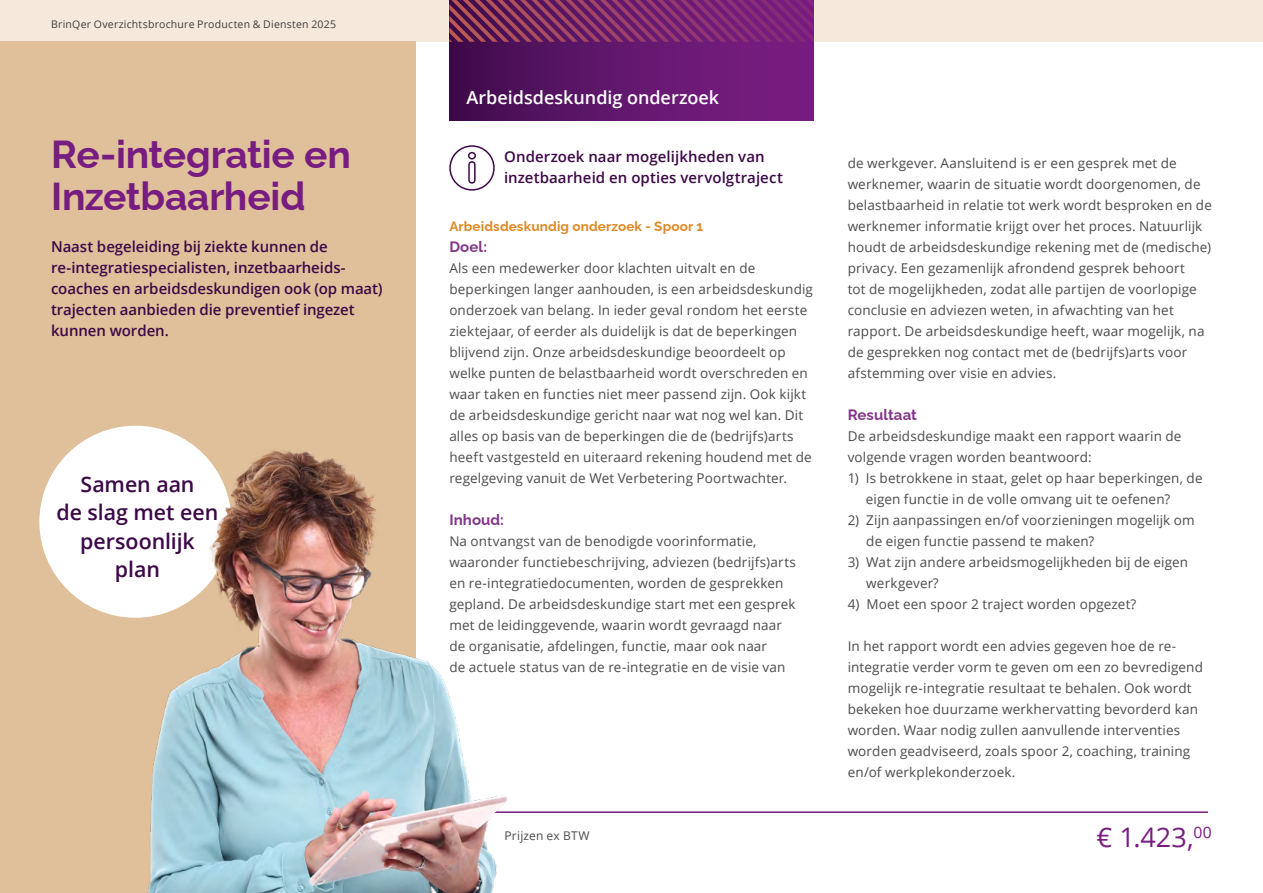
<style>
.page{position:relative;width:1263px;height:893px;background:#fff}
.page>*{position:absolute;margin:0;border:0;box-sizing:border-box;transform-origin:0 0}
.KOP{font:100 39px/42px "Raleway";letter-spacing:-.01em;color:#771c80}
.Kopje_Product_groot{font:27px "Open Sans";color:#771c80}
.Kop{font:600 21.45px/28.5px "Open Sans";letter-spacing:-.005em;color:#3c0847;text-align:center}
.Kopje_dienst{font:600 18px "Open Sans";color:#fff}
.Intro{font:600 15px/21px "Open Sans";letter-spacing:-.005em;color:#3c0847}
.Traject_omschrijving{font:600 15px/21px "Open Sans";letter-spacing:.005em;color:#3c0847}
._1_Subkopje{font:100 15px "Raleway";letter-spacing:.005em;color:#833689}
.Body{font:13.5px/21px "Open Sans";letter-spacing:.01em;color:#4b4b4d}
._1_Subkopje-2{font:100 13.5px "Raleway";letter-spacing:.01em;color:#df8924}
.Body-2{font:12px "Open Sans";letter-spacing:.015em;color:#4b4b4d}
.t1{font:10.5px "Open Sans";letter-spacing:.02em;color:#3e3d40}
</style>
<div class="page">
<div style="left:0;top:0;width:1263px;height:42px;background:#f5e9db"></div>
<div style="left:0;top:42px;width:415px;height:851px;background:#e0c09a"></div>
<hr style="left:445px;top:811px;width:763px;height:2px;background:#771c80">
<div style="left:449px;top:0;width:365px;height:121px;background:linear-gradient(to right,#420d4f,#7e2087)"></div>
<svg style="left:449px;top:145px;width:46px;height:46px"></svg>
<div style="left:39px;top:426px;width:192px;height:192px;background:#fff;border-radius:50%"></div>
<img style="left:109px;top:425px;width:416px;height:468px">
<svg style="left:449px;top:0;width:365px;height:42px"></svg>
<p class="t1" style="left:51px;top:17px;width:286px">BrinQer Overzichtsbrochure Producten &amp; Diensten 2025</p>
<p class="KOP" style="left:51px;top:129px;width:301px">Re-integratie en<br>Inzetbaarheid</p>
<p class="Intro" style="left:51px;top:236px;width:333px">Naast begeleiding bij ziekte kunnen de re-integratiespecialisten, inzetbaarheids&shy;coaches en arbeidsdeskundigen ook (op maat) trajecten aanbieden die preventief ingezet kunnen worden.</p>
<p class="Kop" style="left:80px;top:469px;width:116px">Samen aan</p>
<p class="Kop" style="left:56px;top:498px;width:164px">de slag met een persoonlijk</p>
<p class="Kop" style="left:115px;top:555px;width:46px">plan</p>
<p class="Kopje_dienst" style="left:466px;top:85px;width:254px">Arbeidsdeskundig onderzoek</p>
<p class="Traject_omschrijving" style="left:504px;top:146px;width:280px">Onderzoek naar mogelijkheden van inzetbaarheid en opties vervolgtraject</p>
<p class="Body" style="left:848px;top:152px;width:366px">de werkgever. Aansluitend is er een gesprek met de werknemer, waarin de situatie wordt doorgenomen, de belastbaarheid in relatie tot werk wordt besproken en de werknemer informatie krijgt over het proces. Natuurlijk houdt de arbeidsdeskundige rekening met de (medische) privacy. Een gezamenlijk afrondend gesprek behoort<br>tot de mogelijkheden, zodat alle partijen de voorlopige conclusie en adviezen weten, in afwachting van het rapport. De arbeidsdeskundige heeft, waar mogelijk, na de gesprekken nog contact met de (bedrijfs)arts voor afstemming over visie en advies.</p>
<p class="_1_Subkopje" style="left:848px;top:403px;width:71px">Resultaat</p>
<p class="Body" style="left:848px;top:425px;width:335px">De arbeidsdeskundige maakt een rapport waarin de volgende vragen worden beantwoord:</p>
<p class="Body" style="left:866px;top:467px;width:338px;text-indent:-18px">1) Is betrokkene in staat, gelet op haar beperkingen, de eigen functie in de volle omvang uit te oefenen?</p>
<p class="Body" style="left:866px;top:509px;width:330px;text-indent:-19px">2) Zijn aanpassingen en/of voorzieningen mogelijk om de eigen functie passend te maken?</p>
<p class="Body" style="left:866px;top:551px;width:323px;text-indent:-19px">3) Wat zijn andere arbeidsmogelijkheden bij de eigen werkgever?</p>
<p class="Body" style="left:848px;top:593px;width:290px">4) Moet een spoor 2 traject worden opgezet?</p>
<p class="Body" style="left:848px;top:635px;width:357px">In het rapport wordt een advies gegeven hoe de re&shy;integratie verder vorm te geven om een zo bevredigend mogelijk re-integratie resultaat te behalen. Ook wordt bekeken hoe duurzame werkhervatting bevorderd kan worden. Waar nodig zullen aanvullende interventies worden geadviseerd, zoals spoor 2, coaching, training en/of werkplekonderzoek.</p>
<p class="_1_Subkopje-2" style="left:449px;top:215px;width:255px">Arbeidsdeskundig onderzoek - Spoor 1</p>
<p class="_1_Subkopje" style="left:449px;top:235px;width:39px">Doel:</p>
<p class="Body" style="left:449px;top:257px;width:365px">Als een medewerker door klachten uitvalt en de beperkingen langer aanhouden, is een arbeidsdeskundig onderzoek van belang. In ieder geval rondom het eerste ziektejaar, of eerder als duidelijk is dat de beperkingen blijvend zijn. Onze arbeidsdeskundige beoordeelt op welke punten de belastbaarheid wordt overschreden en waar taken en functies niet meer passend zijn. Ook kijkt de arbeidsdeskundige gericht naar wat nog wel kan. Dit alles op basis van de beperkingen die de (bedrijfs)arts heeft vastgesteld en uiteraard rekening houdend met de regelgeving vanuit de Wet Verbetering Poortwachter.</p>
<p class="_1_Subkopje" style="left:449px;top:508px;width:56px">Inhoud:</p>
<p class="Body" style="left:449px;top:530px;width:348px">Na ontvangst van de benodigde voorinformatie, waaronder functiebeschrijving, adviezen (bedrijfs)arts en re-integratiedocumenten, worden de gesprekken gepland. De arbeidsdeskundige start met een gesprek met de leidinggevende, waarin wordt gevraagd naar de organisatie, afdelingen, functie, maar ook naar<br>de actuele status van de re-integratie en de visie van</p>
<p class="Body-2" style="left:505px;top:827px;width:87px">Prijzen ex BTW</p>
<p class="Kopje_Product_groot" style="left:1097px;top:819px;width:117px">€ 1.423,<sup>00</sup></p>
</div>
